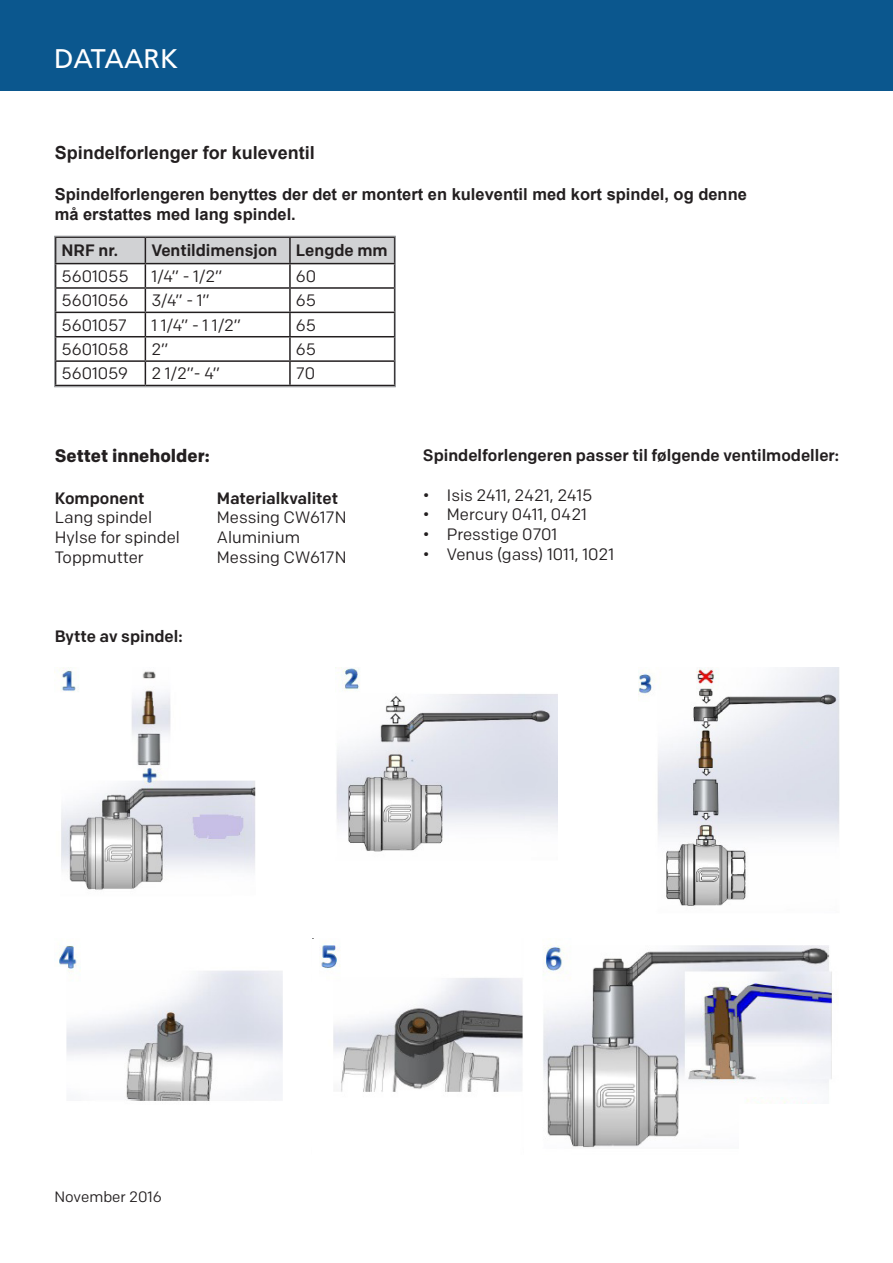
<style>
.page{position:relative;width:893px;height:1263px;background:#fff}
.page>*{position:absolute;margin:0;border:0;box-sizing:border-box;transform-origin:0 0}
.Overskrift{font:27px "Frutiger LT Std";color:#fff}
.Brødtekst{font:700 18px "Arial";color:#231f20}
.Brødtekst-2{font:700 18px "Colfax";color:#231f20}
.Brødtekst-3{font:16.5px "Colfax";color:#231f20}
.Brødtekst-4{font:500 16.5px "Colfax";color:#231f20}
.Brødtekst-5{font:700 16.5px/19.8px "Arial";color:#231f20}
.Brødtekst-6{font:15px "Colfax";color:#231f20}
</style>
<div class="page">
<div style="left:0;top:0;width:893px;height:90px;background:#0b578e"></div>
<svg style="left:56px;top:238px;width:337px;height:147px"></svg>
<div style="left:54px;top:236px;width:341px;height:151px;border:1px solid #939598"></div>
<img style="left:59px;top:667px;width:196px;height:223px">
<img style="left:336px;top:667px;width:222px;height:185px">
<img style="left:638px;top:667px;width:201px;height:239px">
<img style="left:59px;top:938px;width:776px;height:210px">
<div style="left:313px;top:939px;width:6px;height:235px;background:#fff"></div>
<div style="left:524px;top:938px;width:7px;height:235px;background:#fff"></div>
<div style="left:739px;top:1105px;width:99px;height:53px;background:#fff"></div>
<p class="Overskrift" style="left:54px;top:43px;width:126px">DATAARK</p>
<p class="Brødtekst" style="left:55px;top:140px;width:262px">Spindelforlenger for kuleventil</p>
<p class="Brødtekst-5" style="left:55px;top:185px;width:694px">Spindelforlengeren benyttes der det er montert en kuleventil med kort spindel, og denne må erstattes med lang spindel.</p>
<p class="Brødtekst-4" style="left:62px;top:240px;width:58px">NRF nr.</p>
<p class="Brødtekst-4" style="left:151px;top:240px;width:128px">Ventildimensjon</p>
<p class="Brødtekst-4" style="left:296px;top:240px;width:93px">Lengde mm</p>
<p class="Brødtekst-3" style="left:62px;top:266px;width:69px">5601055</p>
<p class="Brødtekst-3" style="left:151px;top:266px;width:72px">1/4” - 1/2”</p>
<p class="Brødtekst-3" style="left:296px;top:266px;width:22px">60</p>
<p class="Brødtekst-3" style="left:62px;top:290px;width:68px">5601056</p>
<p class="Brødtekst-3" style="left:151px;top:290px;width:60px">3/4” - 1”</p>
<p class="Brødtekst-3" style="left:296px;top:290px;width:22px">65</p>
<p class="Brødtekst-3" style="left:62px;top:315px;width:67px">5601057</p>
<p class="Brødtekst-3" style="left:151px;top:315px;width:91px">1 1/4” - 1 1/2”</p>
<p class="Brødtekst-3" style="left:296px;top:315px;width:22px">65</p>
<p class="Brødtekst-3" style="left:62px;top:339px;width:69px">5601058</p>
<p class="Brødtekst-3" style="left:151px;top:339px;width:18px">2”</p>
<p class="Brødtekst-3" style="left:296px;top:339px;width:22px">65</p>
<p class="Brødtekst-3" style="left:62px;top:364px;width:68px">5601059</p>
<p class="Brødtekst-3" style="left:151px;top:364px;width:70px">2 1/2”- 4”</p>
<p class="Brødtekst-3" style="left:296px;top:364px;width:21px">70</p>
<p class="Brødtekst-2" style="left:55px;top:445px;width:156px">Settet inneholder:</p>
<p class="Brødtekst-4" style="left:55px;top:488px;width:91px">Komponent</p>
<p class="Brødtekst-4" style="left:217px;top:488px;width:123px">Materialkvalitet</p>
<p class="Brødtekst-3" style="left:55px;top:507px;width:99px">Lang spindel</p>
<p class="Brødtekst-3" style="left:217px;top:507px;width:131px">Messing CW617N</p>
<p class="Brødtekst-3" style="left:55px;top:527px;width:127px">Hylse for spindel</p>
<p class="Brødtekst-3" style="left:217px;top:527px;width:85px">Aluminium</p>
<p class="Brødtekst-3" style="left:55px;top:547px;width:90px">Toppmutter</p>
<p class="Brødtekst-3" style="left:217px;top:547px;width:131px">Messing CW617N</p>
<p class="Brødtekst-4" style="left:55px;top:626px;width:129px">Bytte av spindel:</p>
<p class="Brødtekst-4" style="left:423px;top:445px;width:418px">Spindelforlengeren passer til følgende ventilmodeller:</p>
<p class="Brødtekst-3" style="left:423px;top:485px;width:171px">• Isis 2411, 2421, 2415</p>
<p class="Brødtekst-3" style="left:423px;top:504px;width:166px">• Mercury 0411, 0421</p>
<p class="Brødtekst-3" style="left:423px;top:524px;width:136px">• Presstige 0701</p>
<p class="Brødtekst-3" style="left:423px;top:544px;width:193px">• Venus (gass) 1011, 1021</p>
<p class="Brødtekst-6" style="left:55px;top:1187px;width:109px">November 2016</p>
</div>
